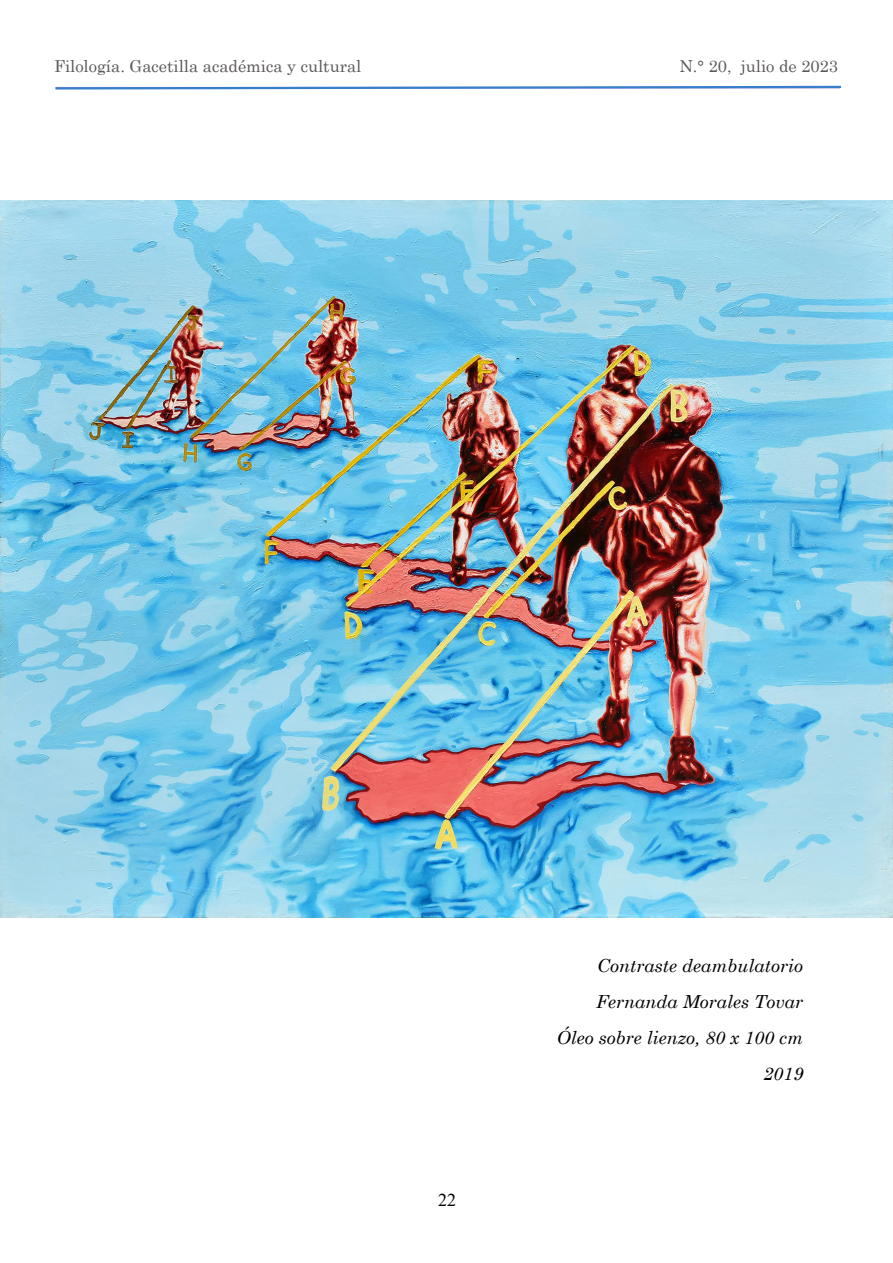
<style>
.page{position:relative;width:893px;height:1263px;background:#fff}
.page>*{position:absolute;margin:0;border:0;box-sizing:border-box;transform-origin:0 0}
.t1{font:italic 18px "Century Schoolbook";color:#000}
.t2{font:18px "Times New Roman";color:#000}
.t3{font:16.5px "Century Schoolbook";color:#5b575a}
</style>
<div class="page">
<svg style="left:55px;top:85px;width:786px;height:5px"></svg>
<img style="left:0;top:201px;width:893px;height:716px">
<p class="t3" style="left:54px;top:52px;width:309px">Filología. Gacetilla académica y cultural</p>
<p class="t3" style="left:679px;top:52px;width:160px">N.° 20, julio de 2023</p>
<p class="t2" style="left:438px;top:1187px;width:19px">22</p>
<p class="t1" style="left:597px;top:952px;width:207px">Contraste deambulatorio</p>
<p class="t1" style="left:596px;top:988px;width:208px">Fernanda Morales Tovar</p>
<p class="t1" style="left:557px;top:1024px;width:248px">Óleo sobre lienzo, 80 x 100 cm</p>
<p class="t1" style="left:763px;top:1060px;width:42px">2019</p>
</div>
